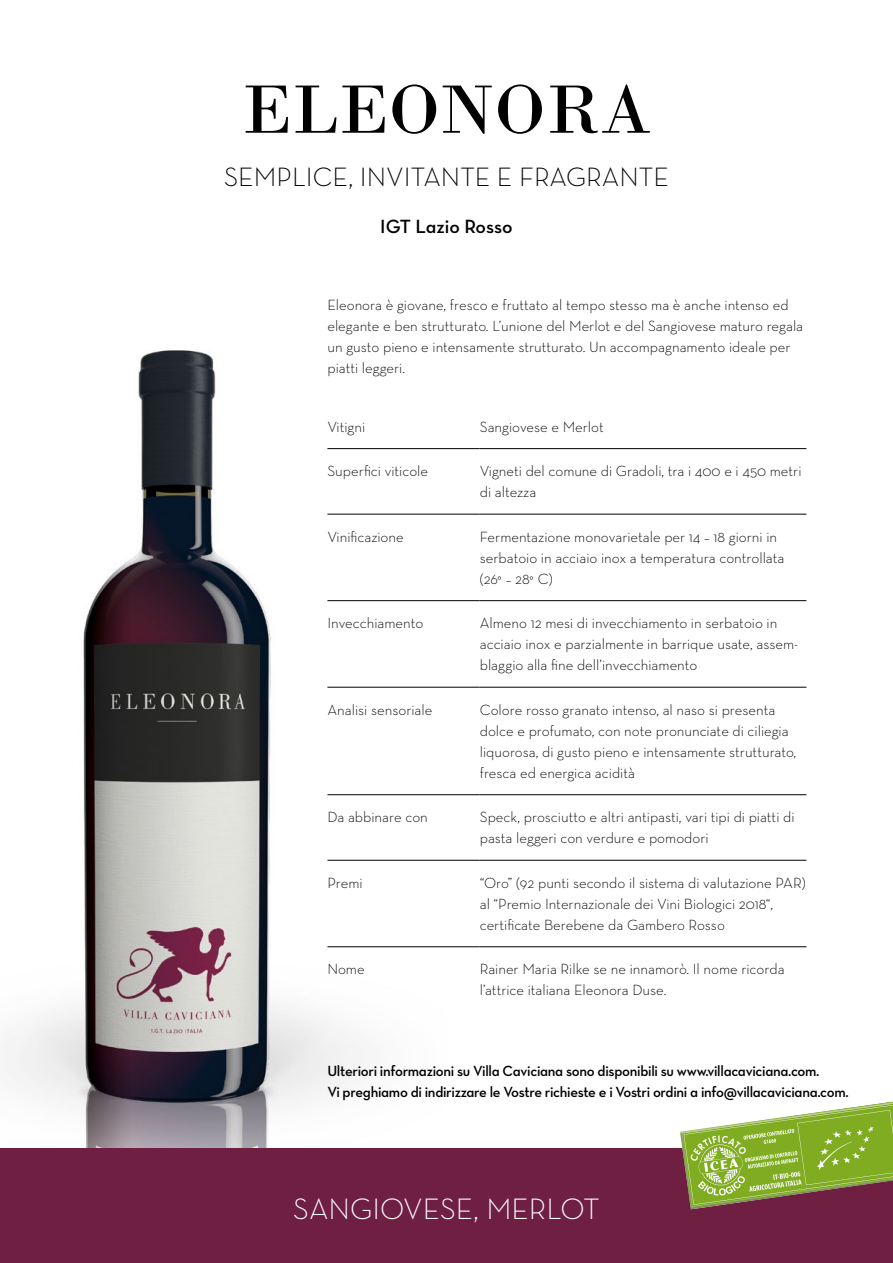
<style>
.page{position:relative;width:893px;height:1263px;background:#fff}
.page>*{position:absolute;margin:0;border:0;box-sizing:border-box;transform-origin:0 0}
.t1{font:72px "Bodoni";color:#000}
.t2{font:300 30px "Neutra Text";color:#fff}
.t3{font:300 27px "Neutra Text";color:#000}
.t4{font:19.5px "Neutra Text Demi Alt";color:#000}
.t5{font:300 15px/21px "Neutra Text";color:#000}
.t6{font:15px/21px "Neutra Text Demi Alt";letter-spacing:-.02em;color:#000}
</style>
<div class="page">
<img style="left:2px;top:350px;width:444px;height:798px">
<hr style="left:327px;top:448px;width:153px;height:1px;background:#000">
<hr style="left:480px;top:448px;width:326px;height:1px;background:#000">
<hr style="left:327px;top:514px;width:153px;height:1px;background:#000">
<hr style="left:480px;top:514px;width:326px;height:1px;background:#000">
<hr style="left:327px;top:600px;width:153px;height:1px;background:#000">
<hr style="left:480px;top:600px;width:326px;height:1px;background:#000">
<hr style="left:327px;top:687px;width:153px;height:1px;background:#000">
<hr style="left:480px;top:687px;width:326px;height:1px;background:#000">
<hr style="left:327px;top:794px;width:153px;height:1px;background:#000">
<hr style="left:480px;top:794px;width:326px;height:1px;background:#000">
<hr style="left:327px;top:860px;width:153px;height:1px;background:#000">
<hr style="left:480px;top:860px;width:326px;height:1px;background:#000">
<hr style="left:327px;top:946px;width:153px;height:1px;background:#000">
<hr style="left:480px;top:946px;width:326px;height:1px;background:#000">
<div style="left:0;top:1148px;width:893px;height:115px;background:#6f2042"></div>
<svg style="left:680px;top:1101px;width:213px;height:108px"></svg>
<h1 class="t1" style="left:242px;top:67px;width:411px">ELEONORA</h1>
<h3 class="t3" style="left:224px;top:160px;width:446px">SEMPLICE, INVITANTE E FRAGRANTE</h3>
<h3 class="t4" style="left:380px;top:214px;width:134px">IGT Lazio Rosso</h3>
<p class="t5" style="left:327px;top:294px;width:477px">Eleonora è giovane, fresco e fruttato al tempo stesso ma è anche intenso ed elegante e ben strutturato. L’unione del Merlot e del Sangiovese maturo regala un gusto pieno e intensamente strutturato. Un accompagnamento ideale per piatti leggeri.</p>
<p class="t5" style="left:327px;top:416px;width:39px">Vitigni</p>
<p class="t5" style="left:480px;top:416px;width:126px">Sangiovese e Merlot</p>
<p class="t5" style="left:327px;top:460px;width:102px">Superfici viticole</p>
<p class="t5" style="left:480px;top:460px;width:323px">Vigneti del comune di Gradoli, tra i 400 e i 450 metri di altezza</p>
<p class="t5" style="left:327px;top:526px;width:78px">Vinificazione</p>
<p class="t5" style="left:480px;top:526px;width:306px">Fermentazione monovarietale per 14 – 18 giorni in serbatoio in acciaio inox a temperatura controllata (26° – 28° C)</p>
<p class="t5" style="left:327px;top:612px;width:97px">Invecchiamento</p>
<p class="t5" style="left:480px;top:612px;width:320px">Almeno 12 mesi di invecchiamento in serbatoio in acciaio inox e parzialmente in barrique usate, assem&shy;blaggio alla fine dell’invecchiamento</p>
<p class="t5" style="left:327px;top:699px;width:106px">Analisi sensoriale</p>
<p class="t5" style="left:480px;top:699px;width:318px">Colore rosso granato intenso, al naso si presenta dolce e profumato, con note pronunciate di ciliegia liquorosa, di gusto pieno e intensamente strutturato, fresca ed energica acidità</p>
<p class="t5" style="left:327px;top:806px;width:102px">Da abbinare con</p>
<p class="t5" style="left:480px;top:806px;width:316px">Speck, prosciutto e altri antipasti, vari tipi di piatti di pasta leggeri con verdure e pomodori</p>
<p class="t5" style="left:327px;top:872px;width:37px">Premi</p>
<p class="t5" style="left:480px;top:872px;width:327px">“Oro” (92 punti secondo il sistema di valutazione PAR) al “Premio Internazionale dei Vini Biologici 2018“, certificate Berebene da Gambero Rosso</p>
<p class="t5" style="left:327px;top:958px;width:39px">Nome</p>
<p class="t5" style="left:480px;top:958px;width:306px">Rainer Maria Rilke se ne innamorò. Il nome ricorda l’attrice italiana Eleonora Duse.</p>
<p class="t6" style="left:327px;top:1060px;width:523px">Ulteriori informazioni su Villa Caviciana sono disponibili su www.villacaviciana.com.<br>Vi preghiamo di indirizzare le Vostre richieste e i Vostri ordini a info@villacaviciana.com.</p>
<h2 class="t2" style="left:293px;top:1191px;width:308px">SANGIOVESE, MERLOT</h2>
</div>
